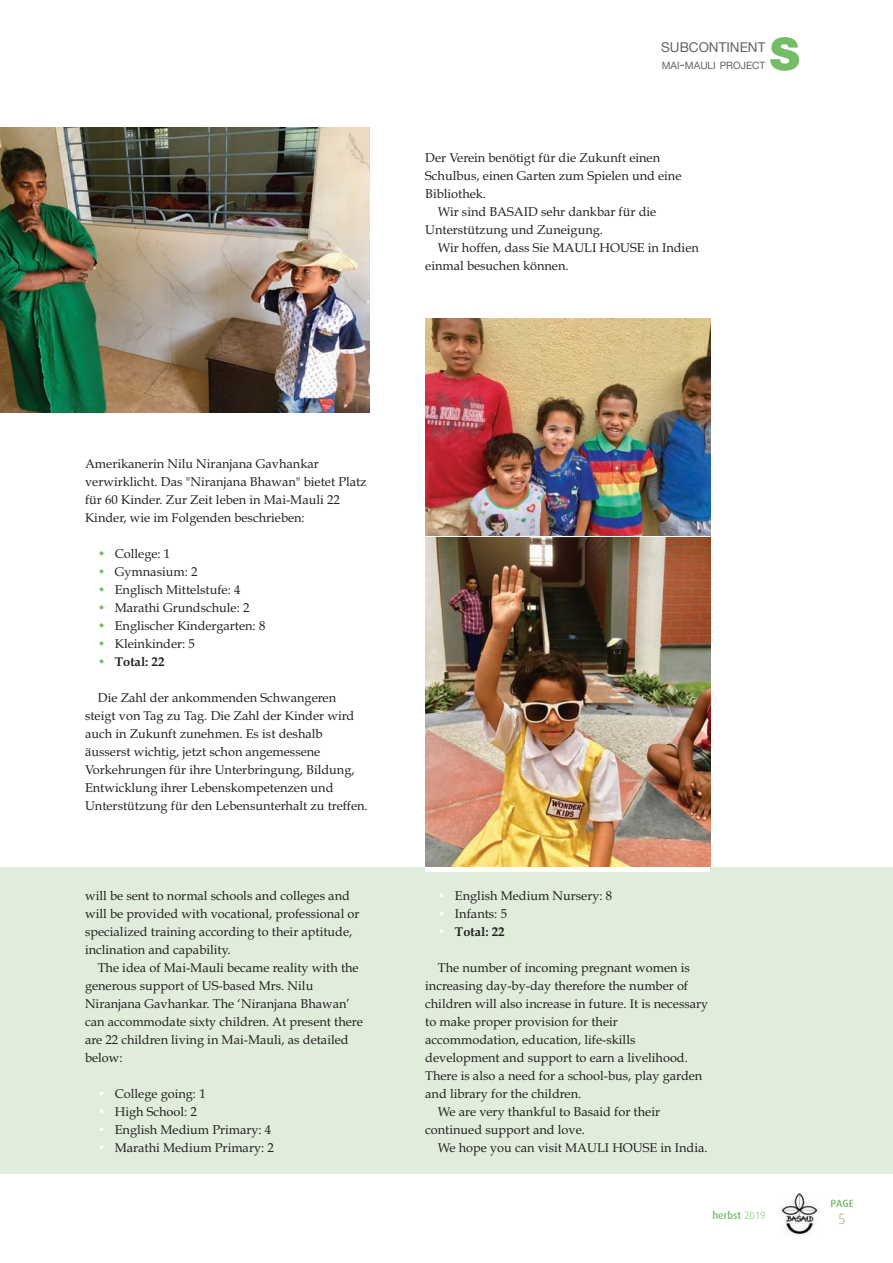
<style>
.page{position:relative;width:893px;height:1263px;background:#fff}
.page>*{position:absolute;margin:0;border:0;box-sizing:border-box;transform-origin:0 0}
.t1{font:900 45px "Helvetica Neue";color:#74bc65}
.t2{font:300 15px "Dax";color:#74bc65}
.t3{font:13.5px "Helvetica Neue";color:#636366}
.t4{font:12.75px/18px "Book Antiqua";color:#231f20}
.t5{font:700 12.75px "Book Antiqua";color:#231f20}
.t6{font:500 10.5px "Dax";color:#74bc65}
.t7{font:10.2px "Helvetica Neue";color:#636366}
.s1{font-size:13.5px}
.s2{color:#74bc65}
.s3{font-weight:400;color:#74bc65}
.s4{color:#fff}
.s5{font-weight:400;color:#fff}
.s6{font-weight:300}
</style>
<div class="page">
<img style="left:425px;top:538px;width:285px;height:329px">
<div style="left:0;top:867px;width:893px;height:307px;background:#e0edda"></div>
<img style="left:780px;top:1192px;width:39px;height:43px">
<img style="left:425px;top:319px;width:285px;height:217px">
<img style="left:0;top:128px;width:370px;height:284px">
<div style="left:425px;top:867px;width:285px;height:5px;background:#fff"></div>
<h1 class="t1" style="left:770px;top:38px;width:32px">S</h1>
<p class="t3" style="left:661px;top:40px;width:106px">SUBCONTINENT</p>
<p class="t7" style="left:662px;top:60px;width:105px">MAI<span class="s1">-</span>MAULI PROJECT</p>
<p class="t4" style="left:425px;top:150px;width:236px">Der Verein benötigt für die Zukunft einen</p>
<p class="t4" style="left:425px;top:168px;width:258px">Schulbus, einen Garten zum Spielen und eine</p>
<p class="t4" style="left:425px;top:186px;width:62px">Bibliothek.</p>
<p class="t4" style="left:438px;top:204px;width:220px">Wir sind BASAID sehr dankbar für die</p>
<p class="t4" style="left:425px;top:222px;width:179px">Unterstützung und Zuneigung.</p>
<p class="t4" style="left:438px;top:240px;width:262px">Wir hoffen, dass Sie MAULI HOUSE in Indien</p>
<p class="t4" style="left:425px;top:258px;width:145px">einmal besuchen können.</p>
<p class="t4" style="left:85px;top:456px;width:283px">Amerikanerin Nilu Niranjana Gavhankar verwirklicht. Das "Niranjana Bhawan" bietet Platz für 60 Kinder. Zur Zeit leben in Mai-Mauli 22<br>Kinder, wie im Folgenden beschrieben:</p>
<p class="t4" style="left:98px;top:546px;width:74px"><span class="s2">•</span> College: 1</p>
<p class="t4" style="left:98px;top:564px;width:101px"><span class="s2">•</span> Gymnasium: 2</p>
<p class="t4" style="left:98px;top:582px;width:144px"><span class="s2">•</span> Englisch Mittelstufe: 4</p>
<p class="t4" style="left:98px;top:600px;width:153px"><span class="s2">•</span> Marathi Grundschule: 2</p>
<p class="t4" style="left:98px;top:618px;width:169px"><span class="s2">•</span> Englischer Kindergarten: 8</p>
<p class="t4" style="left:98px;top:636px;width:99px"><span class="s2">•</span> Kleinkinder: 5</p>
<p class="t5" style="left:98px;top:657px;width:68px"><span class="s3">•</span> Total: 22</p>
<p class="t4" style="left:85px;top:691px;width:284px;text-indent:13px">Die Zahl der ankommenden Schwangeren steigt von Tag zu Tag. Die Zahl der Kinder wird auch in Zukunft zunehmen. Es ist deshalb äusserst wichtig, jetzt schon angemessene Vorkehrungen für ihre Unterbringung, Bildung, Entwicklung ihrer Lebenskompetenzen und Unterstützung für den Lebensunterhalt zu treffen.</p>
<p class="t4" style="left:85px;top:888px;width:276px">will be sent to normal schools and colleges and will be provided with vocational, professional or specialized training according to their aptitude, inclination and capability.</p>
<p class="t4" style="left:85px;top:960px;width:279px;text-indent:13px">The idea of Mai-Mauli became reality with the generous support of US-based Mrs. Nilu Niranjana Gavhankar. The ‘Niranjana Bhawan’ can accommodate sixty children. At present there are 22 children living in Mai-Mauli, as detailed below:</p>
<p class="t4" style="left:98px;top:1086px;width:109px"><span class="s4">•</span> College going: 1</p>
<p class="t4" style="left:98px;top:1104px;width:101px"><span class="s4">•</span> High School: 2</p>
<p class="t4" style="left:98px;top:1122px;width:175px"><span class="s4">•</span> English Medium Primary: 4</p>
<p class="t4" style="left:98px;top:1140px;width:178px"><span class="s4">•</span> Marathi Medium Primary: 2</p>
<p class="t4" style="left:438px;top:888px;width:176px"><span class="s4">•</span> English Medium Nursery: 8</p>
<p class="t4" style="left:438px;top:906px;width:71px"><span class="s4">•</span> Infants: 5</p>
<p class="t5" style="left:438px;top:927px;width:68px"><span class="s5">•</span> Total: 22</p>
<p class="t4" style="left:438px;top:960px;width:254px">The number of incoming pregnant women is</p>
<p class="t4" style="left:425px;top:978px;width:264px">increasing day-by-day therefore the number of</p>
<p class="t4" style="left:425px;top:996px;width:285px">children will also increase in future. It is necessary</p>
<p class="t4" style="left:425px;top:1014px;width:194px">to make proper provision for their</p>
<p class="t4" style="left:425px;top:1032px;width:212px">accommodation, education, life-skills</p>
<p class="t4" style="left:425px;top:1050px;width:264px">development and support to earn a livelihood.</p>
<p class="t4" style="left:425px;top:1068px;width:279px">There is also a need for a school-bus, play garden</p>
<p class="t4" style="left:425px;top:1086px;width:158px">and library for the children.</p>
<p class="t4" style="left:438px;top:1104px;width:224px">We are very thankful to Basaid for their</p>
<p class="t4" style="left:425px;top:1122px;width:161px">continued support and love.</p>
<p class="t4" style="left:438px;top:1140px;width:271px">We hope you can visit MAULI HOUSE in India.</p>
<p class="t6" style="left:712px;top:1212px;width:55px">herbst <span class="s6">2019</span></p>
<p class="t6" style="left:830px;top:1200px;width:25px">PAGE</p>
<p class="t2" style="left:838px;top:1212px;width:9px">5</p>
</div>
